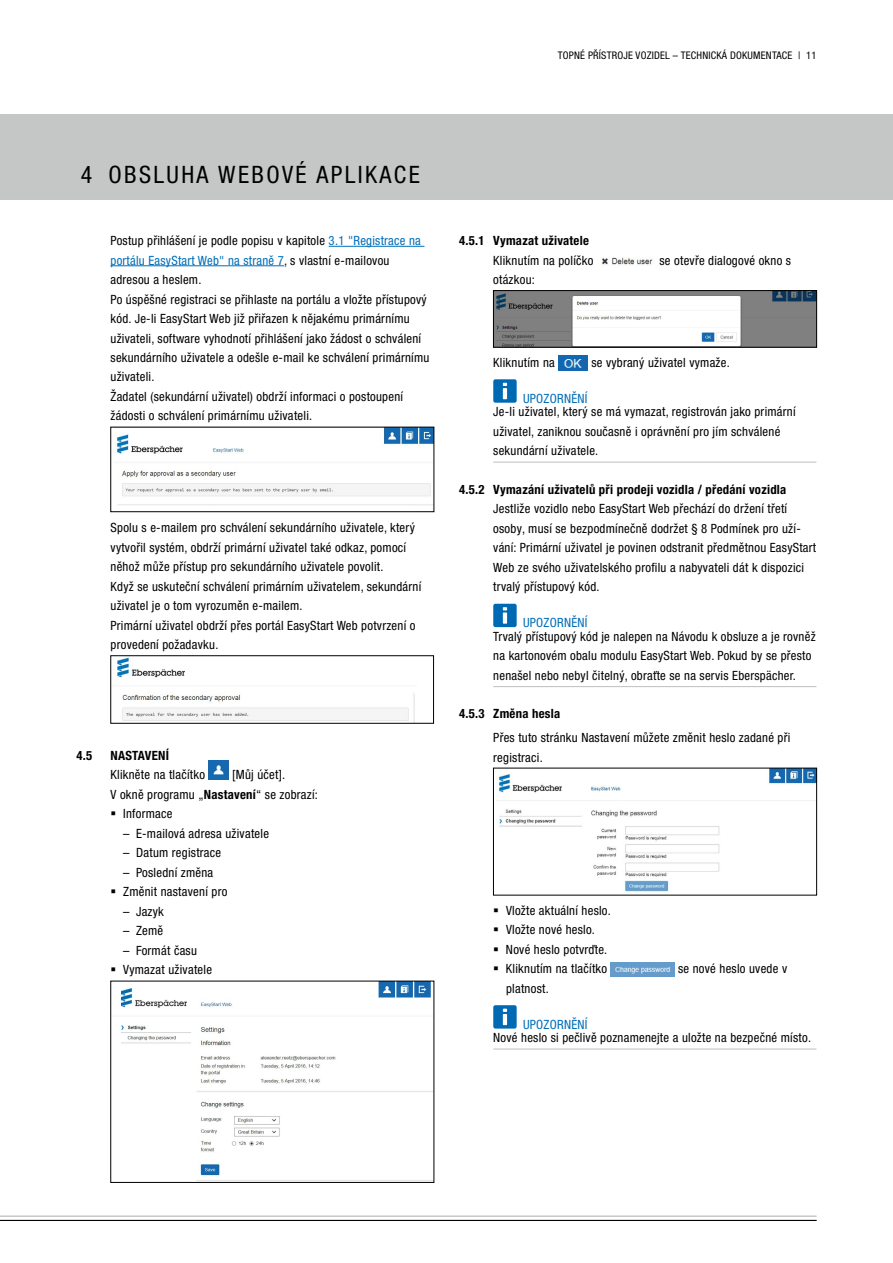
<style>
.page{position:relative;width:893px;height:1263px;background:#fff}
.page>*{position:absolute;margin:0;border:0;box-sizing:border-box;transform-origin:0 0}
.t1{font:condensed 24px "Helvetica Neue LTW1 G";color:#000}
.t2{font:condensed 12.75px/19.5px "Helvetica Neue LTW1 G";letter-spacing:.02em;color:#000}
.t3{font:700 condensed 12.75px "Helvetica Neue LTW1 G";letter-spacing:.02em;color:#000}
.t4{font:condensed 12.75px "Helvetica Neue LTW1 G";letter-spacing:.02em;color:#006eb8}
.t5{font:condensed 10.5px "Helvetica Neue LTW1 G";letter-spacing:.02em;color:#000}
.s1{color:#006eb8}
.s2{font-weight:700}
</style>
<div class="page">
<div style="left:0;top:115px;width:893px;height:85px;background:#c5c6c6"></div>
<hr style="left:0;top:1216px;width:816px;height:1px;background:#c5c6c6">
<hr style="left:0;top:1220px;width:816px;height:1px;background:#000">
<hr style="left:329px;top:246px;width:95px;height:1px;background:#006eb8">
<hr style="left:111px;top:265px;width:173px;height:1px;background:#006eb8">
<img style="left:116px;top:429px;width:316px;height:76px">
<div style="left:111px;top:427px;width:323px;height:85px;border:1px solid #000"></div>
<img style="left:117px;top:657px;width:298px;height:64px">
<div style="left:111px;top:655px;width:323px;height:68px;border:1px solid #000"></div>
<img style="left:209px;top:761px;width:20px;height:18px">
<img style="left:120px;top:983px;width:312px;height:193px">
<hr style="left:493px;top:462px;width:323px;height:1px;background:#c5c6c6">
<hr style="left:493px;top:686px;width:323px;height:1px;background:#c5c6c6">
<hr style="left:493px;top:1048px;width:323px;height:1px;background:#c5c6c6">
<img style="left:601px;top:257px;width:52px;height:8px">
<img style="left:495px;top:292px;width:320px;height:53px">
<div style="left:493px;top:290px;width:324px;height:57px;border:1px solid #000"></div>
<img style="left:558px;top:355px;width:30px;height:15px">
<div style="left:493px;top:379px;width:24px;height:24px;background:#0069b4;border-radius:2px"></div>
<hr style="left:503px;top:388px;width:4px;height:11px;background:#fff">
<svg style="left:503px;top:383px;width:4px;height:3px"></svg>
<div style="left:493px;top:604px;width:24px;height:23px;background:#0069b4;border-radius:2px"></div>
<svg style="left:503px;top:612px;width:4px;height:12px"></svg>
<svg style="left:503px;top:607px;width:4px;height:3px"></svg>
<img style="left:496px;top:770px;width:319px;height:122px">
<img style="left:611px;top:963px;width:63px;height:13px">
<div style="left:493px;top:1005px;width:24px;height:23px;background:#0069b4;border-radius:2px"></div>
<hr style="left:503px;top:1014px;width:4px;height:11px;background:#fff">
<svg style="left:503px;top:1009px;width:4px;height:3px"></svg>
<p class="t5" style="left:558px;top:49px;width:260px">TOPNÉ PŘÍSTROJE VOZIDEL – TECHNICKÁ DOKUMENTACE | 11</p>
<h1 class="t1" style="left:81px;top:160px;width:59px">4 Obsluha</h1>
<h1 class="t1" style="left:218px;top:160px;width:16px">webové</h1>
<h1 class="t1" style="left:316px;top:160px;width:14px">aplikace</h1>
<p class="t2" style="left:111px;top:231px;width:320px">Postup přihlášení je podle popisu v kapitole <span class="s1">3.1 "Registrace na portálu EasyStart Web" na straně 7</span>, s vlastní e-mailovou adresou a heslem.<br>Po úspěšné registraci se přihlaste na portálu a vložte přístupový kód. Je-li EasyStart Web již přiřazen k nějakému primárnímu uživateli, software vyhodnotí přihlášení jako žádost o schválení sekundárního uživatele a odešle e-mail ke schválení primárnímu uživateli.<br>Žadatel (sekundární uživatel) obdrží informaci o postoupení žádosti o schválení primárnímu uživateli.</p>
<p class="t2" style="left:111px;top:518px;width:312px">Spolu s e-mailem pro schválení sekundárního uživatele, který vytvořil systém, obdrží primární uživatel také odkaz, pomocí něhož může přístup pro sekundárního uživatele povolit.<br>Když se uskuteční schválení primárním uživatelem, sekundární uživatel je o tom vyrozuměn e-mailem.<br>Primární uživatel obdrží přes portál EasyStart Web potvrzení o provedení požadavku.</p>
<p class="t3" style="left:77px;top:748px;width:17px">4.5</p>
<p class="t3" style="left:111px;top:748px;width:60px">NASTAVENÍ</p>
<p class="t2" style="left:111px;top:765px;width:96px">Klikněte na tlačítko</p>
<p class="t2" style="left:232px;top:765px;width:55px">[Můj účet].</p>
<p class="t2" style="left:111px;top:785px;width:209px">V okně programu „<span class="s2">Nastavení</span>“ se zobrazí:</p>
<p class="t2" style="left:123px;top:804px;width:51px">Informace</p>
<p class="t2" style="left:123px;top:824px;width:147px">– E-mailová adresa uživatele</p>
<p class="t2" style="left:123px;top:843px;width:99px">– Datum registrace</p>
<p class="t2" style="left:123px;top:863px;width:106px">– Poslední změna<br>Změnit nastavení pro</p>
<p class="t2" style="left:123px;top:902px;width:42px">– Jazyk</p>
<p class="t2" style="left:123px;top:921px;width:41px">– Země</p>
<p class="t2" style="left:123px;top:941px;width:90px">– Formát času<br>Vymazat uživatele</p>
<p class="t3" style="left:459px;top:233px;width:131px">4.5.1 Vymazat uživatele</p>
<p class="t2" style="left:493px;top:250px;width:102px">Kliknutím na políčko</p>
<p class="t2" style="left:659px;top:250px;width:133px">se otevře dialogové okno s</p>
<p class="t2" style="left:493px;top:270px;width:43px">otázkou:</p>
<p class="t2" style="left:493px;top:353px;width:63px">Kliknutím na</p>
<p class="t2" style="left:591px;top:353px;width:140px">se vybraný uživatel vymaže.</p>
<p class="t4" style="left:523px;top:391px;width:66px">UPOZORNĚNÍ</p>
<p class="t2" style="left:493px;top:402px;width:304px">Je-li uživatel, který se má vymazat, registrován jako primární uživatel, zaniknou současně i oprávnění pro jím schválené sekundární uživatele.</p>
<p class="t3" style="left:459px;top:482px;width:329px">4.5.2 Vymazání uživatelů při prodeji vozidla / předání vozidla</p>
<p class="t2" style="left:493px;top:499px;width:324px">Jestliže vozidlo nebo EasyStart Web přechází do držení třetí osoby, musí se bezpodmínečně dodržet § 8 Podmínek pro uží&shy;vání: Primární uživatel je povinen odstranit předmětnou EasyStart Web ze svého uživatelského profilu a nabyvateli dát k dispozici trvalý přístupový kód.</p>
<p class="t4" style="left:523px;top:615px;width:66px">UPOZORNĚNÍ</p>
<p class="t2" style="left:493px;top:626px;width:324px">Trvalý přístupový kód je nalepen na Návodu k obsluze a je rovněž na kartonovém obalu modulu EasyStart Web. Pokud by se přesto nenašel nebo nebyl čitelný, obraťte se na servis Eberspächer.</p>
<p class="t3" style="left:459px;top:706px;width:102px">4.5.3 Změna hesla</p>
<p class="t2" style="left:493px;top:728px;width:299px">Přes tuto stránku Nastavení můžete změnit heslo zadané při registraci.</p>
<p class="t2" style="left:506px;top:901px;width:106px">Vložte aktuální heslo.<br>Vložte nové heslo.<br>Nové heslo potvrďte.<br>Kliknutím na tlačítko</p>
<p class="t2" style="left:678px;top:959px;width:111px">se nové heslo uvede v</p>
<p class="t2" style="left:506px;top:979px;width:44px">platnost.</p>
<p class="t4" style="left:523px;top:1016px;width:66px">UPOZORNĚNÍ</p>
<p class="t2" style="left:493px;top:1028px;width:319px">Nové heslo si pečlivě poznamenejte a uložte na bezpečné místo.</p>
</div>
